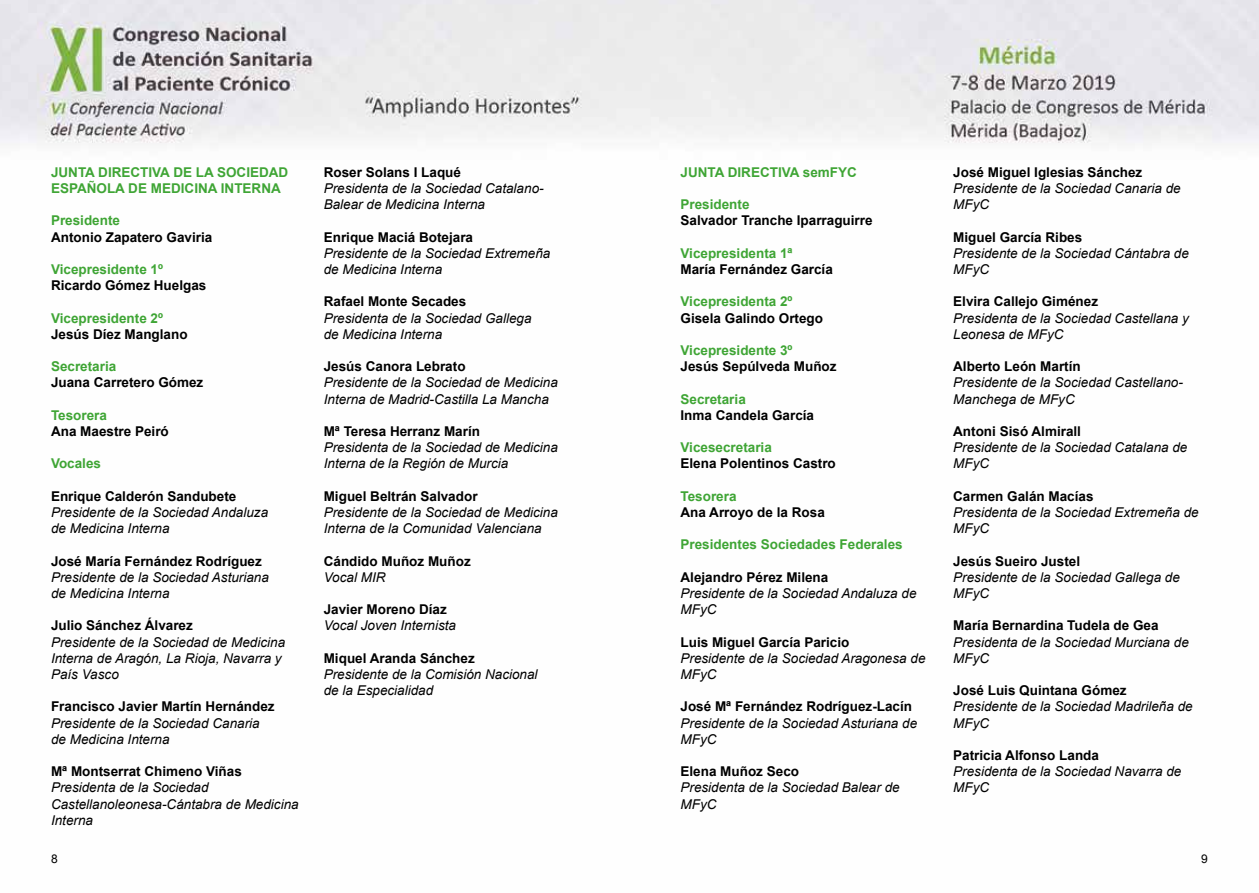
<style>
.page{position:relative;width:1259px;height:893px;background:#fff}
.page>*{position:absolute;margin:0;border:0;box-sizing:border-box;transform-origin:0 0}
.t1{font:italic 13.5px/16.2px "Arial";color:#000}
.t2{font:700 13.5px "Arial";color:#000}
.t3{font:700 13.5px/16.2px "Arial";color:#3fa535}
.t4{font:12px "Arial";color:#000}
</style>
<div class="page">
<img style="left:0;top:0;width:1259px;height:144px">
<p class="t3" style="left:51px;top:164px;width:239px">JUNTA DIRECTIVA DE LA SOCIEDAD<br>ESPAÑOLA DE MEDICINA INTERNA</p>
<p class="t3" style="left:51px;top:213px;width:71px">Presidente</p>
<p class="t2" style="left:51px;top:228px;width:163px">Antonio Zapatero Gaviria</p>
<p class="t3" style="left:51px;top:262px;width:113px">Vicepresidente 1º</p>
<p class="t2" style="left:51px;top:276px;width:157px">Ricardo Gómez Huelgas</p>
<p class="t3" style="left:51px;top:310px;width:113px">Vicepresidente 2º</p>
<p class="t2" style="left:51px;top:325px;width:138px">Jesús Díez Manglano</p>
<p class="t3" style="left:51px;top:359px;width:67px">Secretaria</p>
<p class="t2" style="left:51px;top:374px;width:154px">Juana Carretero Gómez</p>
<p class="t3" style="left:51px;top:407px;width:58px">Tesorera</p>
<p class="t2" style="left:51px;top:422px;width:119px">Ana Maestre Peiró</p>
<p class="t3" style="left:51px;top:456px;width:52px">Vocales</p>
<p class="t2" style="left:51px;top:487px;width:187px">Enrique Calderón Sandubete</p>
<p class="t1" style="left:51px;top:504px;width:219px">Presidente de la Sociedad Andaluza de Medicina Interna</p>
<p class="t2" style="left:51px;top:552px;width:212px">José María Fernández Rodríguez</p>
<p class="t1" style="left:51px;top:569px;width:219px">Presidente de la Sociedad Asturiana de Medicina Interna</p>
<p class="t2" style="left:51px;top:617px;width:143px">Julio Sánchez Álvarez</p>
<p class="t1" style="left:51px;top:634px;width:236px">Presidente de la Sociedad de Medicina<br>Interna de Aragón, La Rioja, Navarra y<br>País Vasco</p>
<p class="t2" style="left:51px;top:698px;width:225px">Francisco Javier Martín Hernández</p>
<p class="t1" style="left:51px;top:715px;width:210px">Presidente de la Sociedad Canaria de Medicina Interna</p>
<p class="t2" style="left:51px;top:762px;width:192px">Mª Montserrat Chimeno Viñas</p>
<p class="t1" style="left:51px;top:780px;width:249px">Presidenta de la Sociedad<br>Castellanoleonesa-Cántabra de Medicina<br>Interna</p>
<p class="t2" style="left:324px;top:163px;width:139px">Roser Solans I Laqué</p>
<p class="t1" style="left:324px;top:180px;width:221px">Presidenta de la Sociedad Catalano-<br>Balear de Medicina Interna</p>
<p class="t2" style="left:324px;top:228px;width:151px">Enrique Maciá Botejara</p>
<p class="t1" style="left:324px;top:245px;width:228px">Presidente de la Sociedad Extremeña de Medicina Interna</p>
<p class="t2" style="left:324px;top:293px;width:144px">Rafael Monte Secades</p>
<p class="t1" style="left:324px;top:310px;width:209px">Presidenta de la Sociedad Gallega de Medicina Interna</p>
<p class="t2" style="left:324px;top:357px;width:143px">Jesús Canora Lebrato</p>
<p class="t1" style="left:324px;top:375px;width:236px">Presidente de la Sociedad de Medicina<br>Interna de Madrid-Castilla La Mancha</p>
<p class="t2" style="left:324px;top:422px;width:158px">Mª Teresa Herranz Marín</p>
<p class="t1" style="left:324px;top:439px;width:236px">Presidenta de la Sociedad de Medicina<br>Interna de la Región de Murcia</p>
<p class="t2" style="left:324px;top:487px;width:155px">Miguel Beltrán Salvador</p>
<p class="t1" style="left:324px;top:504px;width:236px">Presidente de la Sociedad de Medicina<br>Interna de la Comunidad Valenciana</p>
<p class="t2" style="left:324px;top:552px;width:148px">Cándido Muñoz Muñoz</p>
<p class="t1" style="left:324px;top:569px;width:63px">Vocal MIR</p>
<p class="t2" style="left:324px;top:600px;width:125px">Javier Moreno Díaz</p>
<p class="t1" style="left:324px;top:618px;width:134px">Vocal Joven Internista</p>
<p class="t2" style="left:324px;top:649px;width:153px">Miquel Aranda Sánchez</p>
<p class="t1" style="left:324px;top:666px;width:215px">Presidente de la Comisión Nacional de la Especialidad</p>
<p class="t3" style="left:680px;top:164px;width:178px">JUNTA DIRECTIVA semFYC</p>
<p class="t3" style="left:680px;top:197px;width:71px">Presidente</p>
<p class="t2" style="left:680px;top:212px;width:194px">Salvador Tranche Iparraguirre</p>
<p class="t3" style="left:680px;top:245px;width:114px">Vicepresidenta 1ª</p>
<p class="t2" style="left:680px;top:260px;width:154px">María Fernández García</p>
<p class="t3" style="left:680px;top:294px;width:113px">Vicepresidenta 2º</p>
<p class="t2" style="left:680px;top:309px;width:144px">Gisela Galindo Ortego</p>
<p class="t3" style="left:680px;top:343px;width:113px">Vicepresidente 3º</p>
<p class="t2" style="left:680px;top:357px;width:158px">Jesús Sepúlveda Muñoz</p>
<p class="t3" style="left:680px;top:391px;width:67px">Secretaria</p>
<p class="t2" style="left:680px;top:406px;width:135px">Inma Candela García</p>
<p class="t3" style="left:680px;top:440px;width:93px">Vicesecretaria</p>
<p class="t2" style="left:680px;top:455px;width:157px">Elena Polentinos Castro</p>
<p class="t3" style="left:680px;top:488px;width:58px">Tesorera</p>
<p class="t2" style="left:680px;top:503px;width:146px">Ana Arroyo de la Rosa</p>
<p class="t3" style="left:680px;top:537px;width:224px">Presidentes Sociedades Federales</p>
<p class="t2" style="left:680px;top:568px;width:149px">Alejandro Pérez Milena</p>
<p class="t1" style="left:680px;top:585px;width:237px">Presidente de la Sociedad Andaluza de<br>MFyC</p>
<p class="t2" style="left:680px;top:633px;width:170px">Luis Miguel García Paricio</p>
<p class="t1" style="left:680px;top:650px;width:246px">Presidente de la Sociedad Aragonesa de<br>MFyC</p>
<p class="t2" style="left:680px;top:698px;width:233px">José Mª Fernández Rodríguez-Lacín</p>
<p class="t1" style="left:680px;top:715px;width:238px">Presidente de la Sociedad Asturiana de<br>MFyC</p>
<p class="t2" style="left:680px;top:762px;width:120px">Elena Muñoz Seco</p>
<p class="t1" style="left:680px;top:780px;width:221px">Presidenta de la Sociedad Balear de<br>MFyC</p>
<p class="t2" style="left:953px;top:163px;width:191px">José Miguel Iglesias Sánchez</p>
<p class="t1" style="left:953px;top:180px;width:229px">Presidente de la Sociedad Canaria de<br>MFyC</p>
<p class="t2" style="left:953px;top:228px;width:131px">Miguel García Ribes</p>
<p class="t1" style="left:953px;top:245px;width:237px">Presidente de la Sociedad Cántabra de<br>MFyC</p>
<p class="t2" style="left:953px;top:293px;width:146px">Elvira Callejo Giménez</p>
<p class="t1" style="left:953px;top:310px;width:237px">Presidenta de la Sociedad Castellana y<br>Leonesa de MFyC</p>
<p class="t2" style="left:953px;top:357px;width:129px">Alberto León Martín</p>
<p class="t1" style="left:953px;top:375px;width:231px">Presidente de la Sociedad Castellano-<br>Manchega de MFyC</p>
<p class="t2" style="left:953px;top:422px;width:129px">Antoni Sisó Almirall</p>
<p class="t1" style="left:953px;top:439px;width:236px">Presidente de la Sociedad Catalana de<br>MFyC</p>
<p class="t2" style="left:953px;top:487px;width:142px">Carmen Galán Macías</p>
<p class="t1" style="left:953px;top:504px;width:247px">Presidenta de la Sociedad Extremeña de<br>MFyC</p>
<p class="t2" style="left:953px;top:552px;width:128px">Jesús Sueiro Justel</p>
<p class="t1" style="left:953px;top:569px;width:228px">Presidente de la Sociedad Gallega de<br>MFyC</p>
<p class="t2" style="left:953px;top:617px;width:207px">María Bernardina Tudela de Gea</p>
<p class="t1" style="left:953px;top:634px;width:237px">Presidenta de la Sociedad Murciana de<br>MFyC</p>
<p class="t2" style="left:953px;top:681px;width:175px">José Luis Quintana Gómez</p>
<p class="t1" style="left:953px;top:699px;width:241px">Presidente de la Sociedad Madrileña de<br>MFyC</p>
<p class="t2" style="left:953px;top:746px;width:147px">Patricia Alfonso Landa</p>
<p class="t1" style="left:953px;top:763px;width:230px">Presidenta de la Sociedad Navarra de<br>MFyC</p>
<p class="t4" style="left:51px;top:851px;width:8px">8</p>
<p class="t4" style="left:1201px;top:851px;width:8px">9</p>
</div>
